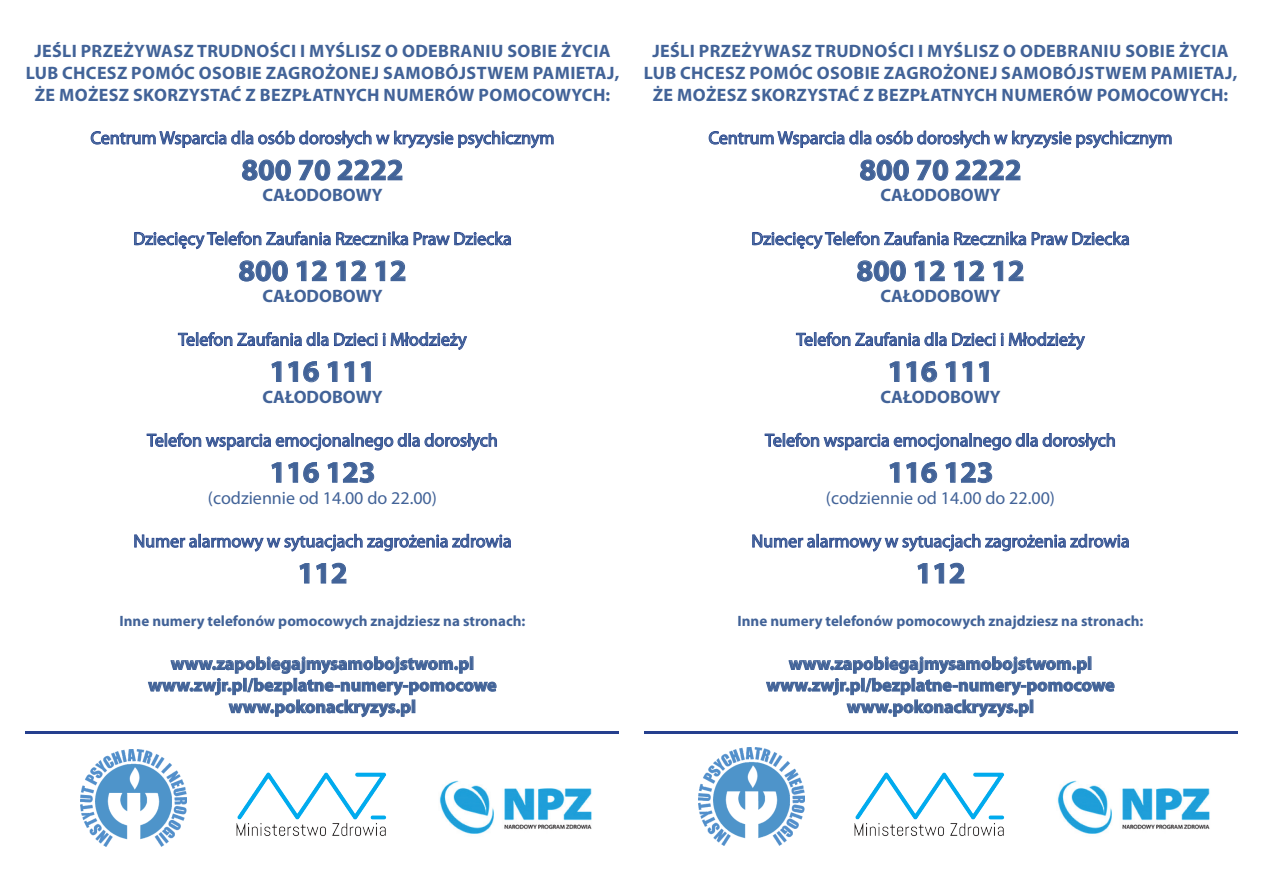
<style>
.page{position:relative;width:1263px;height:893px;background:#fff}
.page>*{position:absolute;margin:0;border:0;box-sizing:border-box;transform-origin:0 0}
.t1{font:700 30px "Myriad Pro";color:#426398}
.t2{font:18px "Myriad Pro";color:#426398}
.t3{font:700 18px/21.6px "Myriad Pro";letter-spacing:.02em;color:#426398;text-align:center}
.t4{font:700 18px "Myriad Pro";color:#426398}
.t5{font:700 15px "Myriad Pro";color:#426398}
</style>
<div class="page">
<img style="left:236px;top:772px;width:151px;height:64px">
<img style="left:854px;top:772px;width:151px;height:64px">
<img style="left:81px;top:749px;width:105px;height:98px">
<img style="left:699px;top:748px;width:105px;height:98px">
<img style="left:439px;top:780px;width:153px;height:54px">
<img style="left:1057px;top:780px;width:153px;height:54px">
<svg style="left:90px;top:130px;width:464px;height:51px"></svg>
<svg style="left:134px;top:231px;width:377px;height:51px"></svg>
<svg style="left:383px;top:332px;width:84px;height:18px"></svg>
<svg style="left:178px;top:332px;width:199px;height:51px"></svg>
<svg style="left:146px;top:432px;width:351px;height:51px"></svg>
<svg style="left:134px;top:533px;width:377px;height:51px"></svg>
<svg style="left:148px;top:656px;width:349px;height:62px"></svg>
<svg style="left:708px;top:130px;width:464px;height:51px"></svg>
<svg style="left:752px;top:231px;width:377px;height:51px"></svg>
<svg style="left:1001px;top:332px;width:84px;height:18px"></svg>
<svg style="left:796px;top:332px;width:199px;height:51px"></svg>
<svg style="left:764px;top:432px;width:351px;height:51px"></svg>
<svg style="left:752px;top:533px;width:377px;height:51px"></svg>
<svg style="left:766px;top:656px;width:349px;height:62px"></svg>
<hr style="left:26px;top:732px;width:593px;height:2px;background:#253f8e">
<hr style="left:643px;top:732px;width:594px;height:2px;background:#253f8e">
<p class="t3" style="left:26px;top:40px;width:595px">JEŚLI PRZEŻYWASZ TRUDNOŚCI I MYŚLISZ O ODEBRANIU SOBIE ŻYCIA<br>LUB CHCESZ POMÓC OSOBIE ZAGROŻONEJ SAMOBÓJSTWEM PAMIETAJ,<br>ŻE MOŻESZ SKORZYSTAĆ Z BEZPŁATNYCH NUMERÓW POMOCOWYCH:</p>
<p class="t2" style="left:91px;top:127px;width:465px">Centrum Wsparcia dla osób dorosłych w kryzysie psychicznym</p>
<p class="t1" style="left:241px;top:150px;width:163px">800 70 2222</p>
<p class="t4" style="left:262px;top:184px;width:122px">CAŁODOBOWY</p>
<p class="t2" style="left:133px;top:228px;width:380px">Dziecięcy Telefon Zaufania Rzecznika Praw Dziecka</p>
<p class="t1" style="left:238px;top:251px;width:170px">800 12 12 12</p>
<p class="t4" style="left:262px;top:284px;width:122px">CAŁODOBOWY</p>
<p class="t2" style="left:178px;top:328px;width:290px">Telefon Zaufania dla Dzieci i Młodzieży</p>
<p class="t1" style="left:269px;top:352px;width:107px">116 111</p>
<p class="t4" style="left:262px;top:385px;width:122px">CAŁODOBOWY</p>
<p class="t2" style="left:147px;top:429px;width:352px">Telefon wsparcia emocjonalnego dla dorosłych</p>
<p class="t1" style="left:269px;top:453px;width:107px">116 123</p>
<p class="t2" style="left:208px;top:487px;width:231px">(codziennie od 14.00 do 22.00)</p>
<p class="t2" style="left:133px;top:530px;width:380px">Numer alarmowy w sytuacjach zagrożenia zdrowia</p>
<p class="t1" style="left:297px;top:553px;width:51px">112</p>
<p class="t5" style="left:119px;top:611px;width:407px">Inne numery telefonów pomocowych znajdziesz na stronach:</p>
<p class="t4" style="left:171px;top:652px;width:305px">www.zapobiegajmysamobojstwom.pl</p>
<p class="t4" style="left:148px;top:673px;width:350px">www.zwjr.pl/bezplatne-numery-pomocowe</p>
<p class="t4" style="left:229px;top:695px;width:189px">www.pokonackryzys.pl</p>
<p class="t3" style="left:644px;top:40px;width:595px">JEŚLI PRZEŻYWASZ TRUDNOŚCI I MYŚLISZ O ODEBRANIU SOBIE ŻYCIA<br>LUB CHCESZ POMÓC OSOBIE ZAGROŻONEJ SAMOBÓJSTWEM PAMIETAJ,<br>ŻE MOŻESZ SKORZYSTAĆ Z BEZPŁATNYCH NUMERÓW POMOCOWYCH:</p>
<p class="t2" style="left:709px;top:127px;width:465px">Centrum Wsparcia dla osób dorosłych w kryzysie psychicznym</p>
<p class="t1" style="left:859px;top:150px;width:163px">800 70 2222</p>
<p class="t4" style="left:880px;top:184px;width:122px">CAŁODOBOWY</p>
<p class="t2" style="left:751px;top:228px;width:380px">Dziecięcy Telefon Zaufania Rzecznika Praw Dziecka</p>
<p class="t1" style="left:856px;top:251px;width:170px">800 12 12 12</p>
<p class="t4" style="left:880px;top:284px;width:122px">CAŁODOBOWY</p>
<p class="t2" style="left:796px;top:328px;width:290px">Telefon Zaufania dla Dzieci i Młodzieży</p>
<p class="t1" style="left:887px;top:352px;width:107px">116 111</p>
<p class="t4" style="left:880px;top:385px;width:122px">CAŁODOBOWY</p>
<p class="t2" style="left:765px;top:429px;width:352px">Telefon wsparcia emocjonalnego dla dorosłych</p>
<p class="t1" style="left:887px;top:453px;width:107px">116 123</p>
<p class="t2" style="left:826px;top:487px;width:231px">(codziennie od 14.00 do 22.00)</p>
<p class="t2" style="left:751px;top:530px;width:380px">Numer alarmowy w sytuacjach zagrożenia zdrowia</p>
<p class="t1" style="left:915px;top:553px;width:51px">112</p>
<p class="t5" style="left:737px;top:611px;width:407px">Inne numery telefonów pomocowych znajdziesz na stronach:</p>
<p class="t4" style="left:789px;top:652px;width:305px">www.zapobiegajmysamobojstwom.pl</p>
<p class="t4" style="left:766px;top:673px;width:350px">www.zwjr.pl/bezplatne-numery-pomocowe</p>
<p class="t4" style="left:847px;top:695px;width:189px">www.pokonackryzys.pl</p>
</div>
